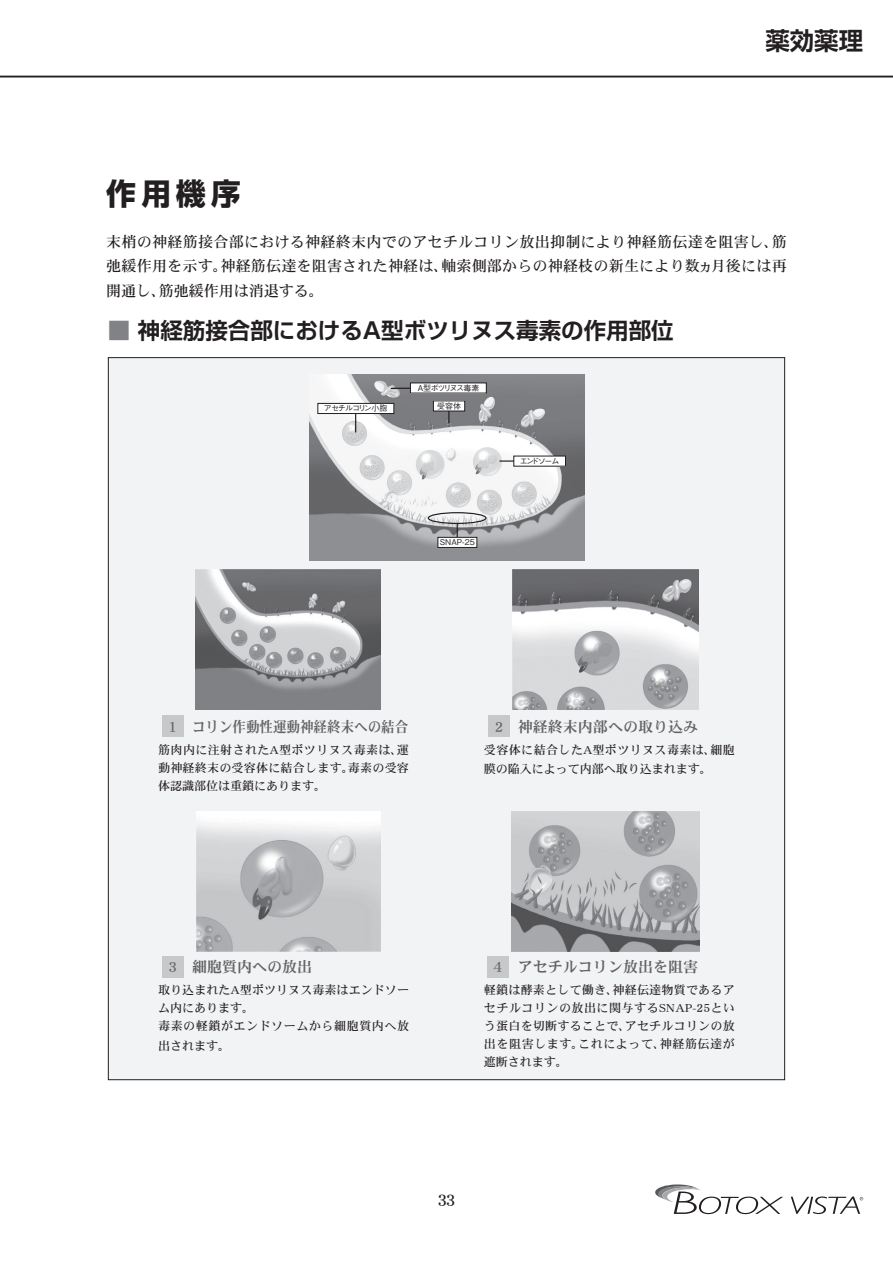
<style>
.page{position:relative;width:893px;height:1263px;background:#fff}
.page>*{position:absolute;margin:0;border:0;box-sizing:border-box;transform-origin:0 0}
.t1{font:700 30px "Shin Go Pro";color:#231f20}
.t2{font:700 24.45px "Shin Go Pro De";color:#231f20}
.t3{font:700 22.5px "Shin Go Pro De";color:#231f20}
.t4{font:16.95px "DFHS Mincho Std W5";color:#231f20}
.t5{font:15px/24.5px "DFHS Mincho Std W5";letter-spacing:.015em;color:#231f20;text-align:justify}
.t6{font:15px "DFHS Mincho Std W7";color:#636366}
.t7{font:15px "DFHS Mincho Std W7";color:#636366;scale:.9 1}
.t8{font:15px "DFHS Mincho Std W5";color:#636366}
.t9{font:12px/18px "DFHS Mincho Std W5";letter-spacing:.02em;color:#231f20;text-align:justify}
.t10{font:12px/19.5px "DFHS Mincho Std W5";color:#231f20}
.t11{font:500 7.95px "Gothic BBB Pro";letter-spacing:-.1em;color:#231f20}
.t12{font:500 7.95px "Gothic BBB Pro";letter-spacing:-.125em;color:#231f20}
.s1{color:#808285}
</style>
<div class="page">
<svg style="left:655px;top:1184px;width:128px;height:30px"></svg>
<svg style="left:791px;top:1196px;width:72px;height:18px"></svg>
<hr style="left:0;top:76px;width:893px;height:1px;background:#231f20">
<div style="left:108px;top:358px;width:677px;height:722px;background:#f2f3f4"></div>
<img style="left:310px;top:374px;width:274px;height:186px">
<svg style="left:391px;top:388px;width:19px;height:1px"></svg>
<svg style="left:448px;top:411px;width:1px;height:12px"></svg>
<svg style="left:355px;top:414px;width:1px;height:18px"></svg>
<div style="left:410px;top:383px;width:76px;height:10px;background:#fff"></div>
<div style="left:433px;top:401px;width:32px;height:10px;background:#fff"></div>
<svg style="left:457px;top:524px;width:1px;height:13px"></svg>
<div style="left:438px;top:537px;width:39px;height:10px;background:#fff"></div>
<div style="left:437px;top:537px;width:40px;height:11px;border:1px solid #231f20"></div>
<div style="left:318px;top:403px;width:76px;height:10px;background:#fff"></div>
<div style="left:317px;top:403px;width:77px;height:11px;border:1px solid #231f20"></div>
<svg style="left:499px;top:460px;width:14px;height:2px"></svg>
<div style="left:514px;top:456px;width:51px;height:10px;background:#fff"></div>
<div style="left:428px;top:512px;width:59px;height:12px;border:1px solid #231f20;border-radius:50%"></div>
<img style="left:196px;top:569px;width:185px;height:140px">
<img style="left:513px;top:569px;width:186px;height:141px">
<img style="left:196px;top:811px;width:184px;height:140px">
<img style="left:512px;top:811px;width:188px;height:140px">
<div style="left:162px;top:715px;width:22px;height:22px;background:#c7c8ca"></div>
<div style="left:162px;top:956px;width:22px;height:21px;background:#c7c8ca"></div>
<div style="left:488px;top:956px;width:21px;height:21px;background:#c7c8ca"></div>
<div style="left:488px;top:715px;width:22px;height:22px;background:#c7c8ca"></div>
<h1 class="t1" style="left:106px;top:170px;width:136px">作用機序</h1>
<h2 class="t2" style="left:765px;top:20px;width:99px">薬効薬理</h2>
<p class="t5" style="left:106px;top:229px;width:682px">末梢の神経筋接合部における神経終末内でのアセチルコリン放出抑制により神経筋伝達を阻害し、筋弛緩作用を示す。神経筋伝達を阻害された神経は、軸索側部からの神経枝の新生により数ヵ月後には再開通し、筋弛緩作用は消退する。</p>
<h3 class="t3" style="left:108px;top:312px;width:567px"><span class="s1">■</span> 神経筋接合部におけるA型ボツリヌス毒素の作用部位</h3>
<p class="t11" style="left:324px;top:402px;width:65px">アセチルコリン小胞</p>
<p class="t12" style="left:418px;top:381px;width:63px">A型ボツリヌス毒素</p>
<p class="t11" style="left:437px;top:399px;width:25px">受容体</p>
<p class="t11" style="left:440px;top:536px;width:37px">SNAP-25</p>
<p class="t11" style="left:520px;top:455px;width:41px">エンドソーム</p>
<p class="t7" style="left:192px;top:718px;width:241px">コリン作動性運動神経終末への結合</p>
<p class="t9" style="left:158px;top:740px;width:252px">筋肉内に注射されたA型ボツリヌス毒素は、運動神経終末の受容体に結合します。毒素の受容体認識部位は重鎖にあります。</p>
<p class="t8" style="left:168px;top:718px;width:10px">1</p>
<p class="t6" style="left:518px;top:718px;width:181px">神経終末内部への取り込み</p>
<p class="t10" style="left:484px;top:739px;width:252px">受容体に結合したA型ボツリヌス毒素は、細胞膜の陥入によって内部へ取り込まれます。</p>
<p class="t8" style="left:495px;top:718px;width:10px">2</p>
<p class="t6" style="left:192px;top:959px;width:121px">細胞質内への放出</p>
<p class="t9" style="left:158px;top:981px;width:252px;text-align:left">取り込まれたA型ボツリヌス毒素はエンドソーム内にあります。<br>毒素の軽鎖がエンドソームから細胞質内へ放</p>
<p class="t9" style="left:158px;top:1036px;width:73px">出されます。</p>
<p class="t6" style="left:518px;top:959px;width:181px">アセチルコリン放出を阻害</p>
<p class="t9" style="left:484px;top:981px;width:252px">軽鎖は酵素として働き、神経伝達物質であるアセチルコリンの放出に関与するSNAP-25という蛋白を切断することで、アセチルコリンの放出を阻害します。これによって、神経筋伝達が遮断されます。</p>
<p class="t8" style="left:168px;top:958px;width:10px">3</p>
<p class="t8" style="left:494px;top:958px;width:10px">4</p>
<h3 class="t4" style="left:437px;top:1191px;width:20px">33</h3>
</div>
